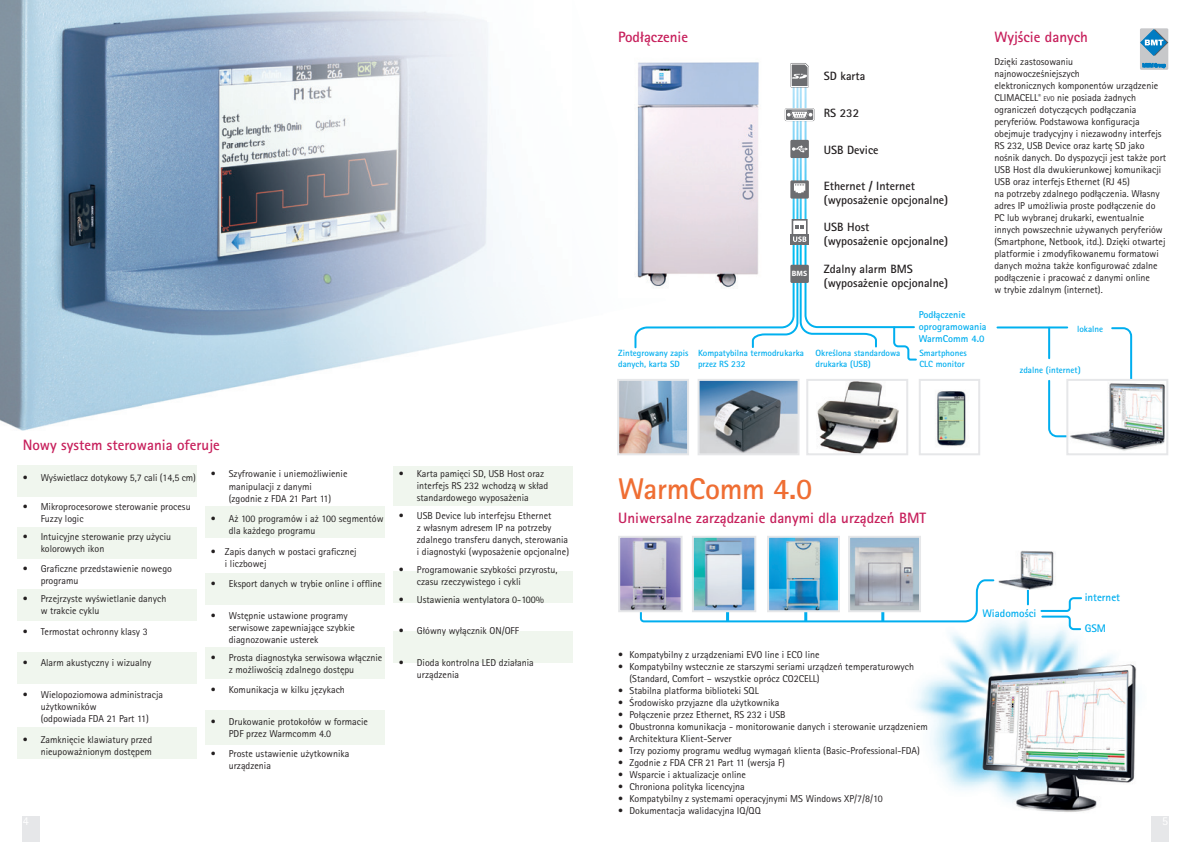
<style>
.page{position:relative;width:1191px;height:842px;background:#fff}
.page>*{position:absolute;margin:0;border:0;box-sizing:border-box;transform-origin:0 0}
.t1{font:700 30px "Rotis Sans Serif Std";letter-spacing:-.01em;color:#ef6e33}
.t2{font:700 15px "Rotis Sans Serif Std";color:#c7205c}
.t3{font:700 12px/14.4px "Rotis Sans Serif Std";color:#231f20}
.t4{font:12px "Rotis Sans Serif Std";color:#fff}
.t5{font:700 11px "Rotis Sans Serif Std";color:#00aeef}
.t6{font:10px/12px "Rotis Sans Serif Std";color:#231f20}
.t7{font:700 10px/12px "Rotis Sans Serif Std";color:#00aeef}
.t8{font:700 9px/10.8px "Rotis Sans Serif Std";color:#00aeef}
.t9{font:700 7.7px "Myriad Pro";color:#fff}
.s1{font-size:7px}
</style>
<div class="page">
<div style="left:1140px;top:28px;width:28px;height:42px;background:#c7c8ca"></div>
<svg style="left:1142px;top:62px;width:23px;height:7px"></svg>
<svg style="left:1140px;top:30px;width:27px;height:25px"></svg>
<div style="left:23px;top:816px;width:17px;height:26px;background:#e6e7e9"></div>
<div style="left:1151px;top:816px;width:17px;height:26px;background:#e6e7e9"></div>
<div style="left:17px;top:466px;width:180px;height:31px;background:#f0f6ee"></div>
<div style="left:205px;top:507px;width:180px;height:31px;background:#f0f6ee"></div>
<div style="left:393px;top:466px;width:179px;height:39px;background:#f0f6ee"></div>
<div style="left:205px;top:573px;width:180px;height:31px;background:#f0f6ee"></div>
<div style="left:205px;top:648px;width:180px;height:31px;background:#f0f6ee"></div>
<div style="left:205px;top:710px;width:180px;height:34px;background:#f0f6ee"></div>
<div style="left:393px;top:571px;width:180px;height:31px;background:#f0f6ee"></div>
<div style="left:393px;top:631px;width:180px;height:32px;background:#f0f6ee"></div>
<div style="left:17px;top:527px;width:180px;height:31px;background:#f0f6ee"></div>
<div style="left:17px;top:590px;width:180px;height:31px;background:#f0f6ee"></div>
<div style="left:17px;top:652px;width:180px;height:31px;background:#f0f6ee"></div>
<div style="left:17px;top:727px;width:180px;height:31px;background:#f0f6ee"></div>
<hr style="left:1048px;top:328px;width:2px;height:30px;background:#00aeef">
<svg style="left:1048px;top:380px;width:18px;height:57px"></svg>
<svg style="left:1111px;top:327px;width:21px;height:52px"></svg>
<img style="left:0;top:0;width:636px;height:431px">
<img style="left:634px;top:326px;width:5px;height:22px">
<img style="left:618px;top:54px;width:141px;height:244px">
<img style="left:620px;top:382px;width:19px;height:70px">
<div style="left:617px;top:379px;width:72px;height:76px;border:2px solid #e6e7e9"></div>
<img style="left:1070px;top:383px;width:95px;height:68px">
<div style="left:1066px;top:379px;width:102px;height:76px;border:2px solid #e6e7e9"></div>
<img style="left:995px;top:592px;width:144px;height:220px">
<svg style="left:1039px;top:596px;width:44px;height:35px"></svg>
<img style="left:998px;top:550px;width:56px;height:40px">
<svg style="left:1027px;top:589px;width:2px;height:16px"></svg>
<svg style="left:639px;top:63px;width:356px;height:727px"></svg>
<img style="left:621px;top:539px;width:58px;height:70px">
<div style="left:618px;top:536px;width:64px;height:76px;border:2px solid #e6e7e9"></div>
<img style="left:695px;top:539px;width:58px;height:70px">
<div style="left:692px;top:536px;width:64px;height:76px;border:2px solid #e6e7e9"></div>
<img style="left:770px;top:539px;width:67px;height:70px">
<div style="left:767px;top:536px;width:73px;height:76px;border:2px solid #e6e7e9"></div>
<img style="left:851px;top:539px;width:67px;height:70px">
<div style="left:848px;top:536px;width:73px;height:76px;border:2px solid #e6e7e9"></div>
<h2 class="t2" style="left:23px;top:435px;width:199px">Nowy system sterowania oferuje</h2>
<p class="t6" style="left:23px;top:472px;width:175px">• Wyświetlacz dotykowy 5,7 cali (14,5 cm)</p>
<p class="t6" style="left:41px;top:501px;width:151px;text-indent:-18px">• Mikroprocesorowe sterowanie procesu<br>Fuzzy logic</p>
<p class="t6" style="left:41px;top:530px;width:132px;text-indent:-18px">• Intuicyjne sterowanie przy użyciu kolorowych ikon</p>
<p class="t6" style="left:41px;top:563px;width:133px;text-indent:-18px">• Graficzne przedstawienie nowego programu</p>
<p class="t6" style="left:41px;top:593px;width:127px;text-indent:-18px">• Przejrzyste wyświetlanie danych w trakcie cyklu</p>
<p class="t6" style="left:23px;top:625px;width:126px">• Termostat ochronny klasy 3</p>
<p class="t6" style="left:23px;top:657px;width:130px">• Alarm akustyczny i wizualny</p>
<p class="t6" style="left:41px;top:689px;width:124px;text-indent:-18px">• Wielopoziomowa administracja użytkowników<br>(odpowiada FDA 21 Part 11)</p>
<p class="t6" style="left:23px;top:733px;width:131px;text-align:right">• Zamknięcie klawiatury przed nieupoważnionym dostępem</p>
<p class="t6" style="left:229px;top:468px;width:120px;text-indent:-18px">• Szyfrowanie i uniemożliwienie manipulacji z danymi (zgodnie z FDA 21 Part 11)</p>
<p class="t6" style="left:229px;top:512px;width:156px;text-indent:-18px">• Aż 100 programów i aż 100 segmentów dla każdego programu</p>
<p class="t6" style="left:225px;top:545px;width:133px;text-indent:-14px">• Zapis danych w postaci graficznej i liczbowej</p>
<p class="t6" style="left:211px;top:577px;width:173px">• Eksport danych w trybie online i offline</p>
<p class="t6" style="left:229px;top:609px;width:128px;text-indent:-18px">• Wstępnie ustawione programy serwisowe zapewniające szybkie diagnozowanie usterek</p>
<p class="t6" style="left:229px;top:651px;width:155px;text-indent:-18px">• Prosta diagnostyka serwisowa włącznie z możliwością zdalnego dostępu</p>
<p class="t6" style="left:211px;top:683px;width:136px">• Komunikacja w kilku językach</p>
<p class="t6" style="left:229px;top:715px;width:141px;text-indent:-18px">• Drukowanie protokołów w formacie<br>PDF przez Warmcomm 4.0</p>
<p class="t6" style="left:229px;top:748px;width:122px;text-indent:-18px">• Proste ustawienie użytkownika urządzenia</p>
<p class="t6" style="left:417px;top:468px;width:133px;text-indent:-18px">• Karta pamięci SD, USB Host oraz interfejs RS 232 wchodzą w skład standardowego wyposażenia</p>
<p class="t6" style="left:417px;top:510px;width:154px;text-indent:-18px">• USB Device lub interfejsu Ethernet<br>z własnym adresem IP na potrzeby zdalnego transferu danych, sterowania i diagnostyki (wyposażenie opcjonalne)</p>
<p class="t6" style="left:417px;top:563px;width:142px;text-indent:-18px">• Programowanie szybkości przyrostu, czasu rzeczywistego i cykli</p>
<p class="t6" style="left:399px;top:593px;width:147px">• Ustawienia wentylatora 0-100%</p>
<p class="t6" style="left:399px;top:625px;width:122px">• Główny wyłącznik ON/OFF</p>
<p class="t6" style="left:417px;top:657px;width:119px;text-indent:-18px">• Dioda kontrolna LED działania urządzenia</p>
<p class="t4" style="left:23px;top:814px;width:7px">4</p>
<h2 class="t2" style="left:618px;top:27px;width:71px">Podłączenie</h2>
<p class="t9" style="left:792px;top:268px;width:17px">BMS</p>
<p class="t3" style="left:823px;top:68px;width:43px">SD karta</p>
<p class="t3" style="left:823px;top:106px;width:37px">RS 232</p>
<p class="t3" style="left:823px;top:143px;width:56px">USB Device</p>
<p class="t3" style="left:823px;top:178px;width:126px">Ethernet / Internet (wyposażenie opcjonalne)</p>
<p class="t3" style="left:823px;top:219px;width:126px">USB Host<br>(wyposażenie opcjonalne)</p>
<p class="t3" style="left:823px;top:261px;width:126px">Zdalny alarm BMS (wyposażenie opcjonalne)</p>
<p class="t7" style="left:918px;top:308px;width:69px">Podłączenie oprogramowania<br>WarmComm 4.0</p>
<p class="t8" style="left:618px;top:348px;width:72px">Zintegrowany zapis danych, karta SD</p>
<p class="t8" style="left:698px;top:348px;width:107px">Kompatybilna termodrukarka przez RS 232</p>
<p class="t8" style="left:815px;top:348px;width:86px">Określona standardowa drukarka (USB)</p>
<p class="t8" style="left:919px;top:348px;width:49px">Smartphones<br>CLC monitor</p>
<h2 class="t2" style="left:994px;top:27px;width:95px">Wyjście danych</h2>
<p class="t6" style="left:994px;top:55px;width:173px">Dzięki zastosowaniu<br>najnowocześniejszych<br>elektronicznych komponentów urządzenie CLIMACELL<sup>®</sup> <span class="s1">EVO</span> nie posiada żadnych ograniczeń dotyczących podłączania peryferiów. Podstawowa konfiguracja obejmuje tradycyjny i niezawodny interfejs RS 232, USB Device oraz kartę SD jako nośnik danych. Do dyspozycji jest także port USB Host dla dwukierunkowej komunikacji USB oraz interfejs Ethernet (RJ 45)<br>na potrzeby zdalnego podłączenia. Własny adres IP umożliwia proste podłączenie do PC lub wybranej drukarki, ewentualnie innych powszechnie używanych peryferiów (Smartphone, Netbook, itd.). Dzięki otwartej platformie i zmodyfikowanemu formatowi danych można także konfigurować zdalne podłączenie i pracować z danymi online<br>w trybie zdalnym (internet).</p>
<p class="t8" style="left:1077px;top:323px;width:28px">lokalne</p>
<p class="t8" style="left:1019px;top:364px;width:62px">zdalne (internet)</p>
<h1 class="t1" style="left:618px;top:470px;width:195px">WarmComm 4.0</h1>
<h2 class="t2" style="left:618px;top:508px;width:309px">Uniwersalne zarządzanie danymi dla urządzeń BMT</h2>
<p class="t6" style="left:618px;top:648px;width:203px">• Kompatybilny z urządzeniami EVO line i ECO line</p>
<p class="t6" style="left:629px;top:660px;width:286px;text-indent:-11px">• Kompatybilny wstecznie ze starszymi seriami urządzeń temperaturowych (Standard, Comfort – wszystkie oprócz CO2CELL)</p>
<p class="t6" style="left:618px;top:684px;width:142px">• Stabilna platforma biblioteki SQL</p>
<p class="t6" style="left:618px;top:696px;width:163px">• Środowisko przyjazne dla użytkownika</p>
<p class="t6" style="left:618px;top:708px;width:169px">• Połączenie przez Ethernet, RS 232 i USB</p>
<p class="t6" style="left:618px;top:720px;width:311px">• Obustronna komunikacja - monitorowanie danych i sterowanie urządzeniem</p>
<p class="t6" style="left:618px;top:732px;width:115px">• Architektura Klient-Server</p>
<p class="t6" style="left:618px;top:744px;width:303px">• Trzy poziomy programu według wymagań klienta (Basic-Professional-FDA)</p>
<p class="t6" style="left:618px;top:756px;width:168px">• Zgodnie z FDA CFR 21 Part 11 (wersja F)</p>
<p class="t6" style="left:618px;top:768px;width:129px">• Wsparcie i aktualizacje online</p>
<p class="t6" style="left:618px;top:780px;width:128px">• Chroniona polityka licencyjna</p>
<p class="t6" style="left:618px;top:792px;width:266px">• Kompatybilny z systemami operacyjnymi MS Windows XP/7/8/10</p>
<p class="t6" style="left:618px;top:804px;width:144px">• Dokumentacja walidacyjna IQ/QQ</p>
<p class="t5" style="left:982px;top:606px;width:55px">Wiadomości</p>
<p class="t5" style="left:1084px;top:590px;width:37px">internet</p>
<p class="t5" style="left:1084px;top:621px;width:23px">GSM</p>
</div>
